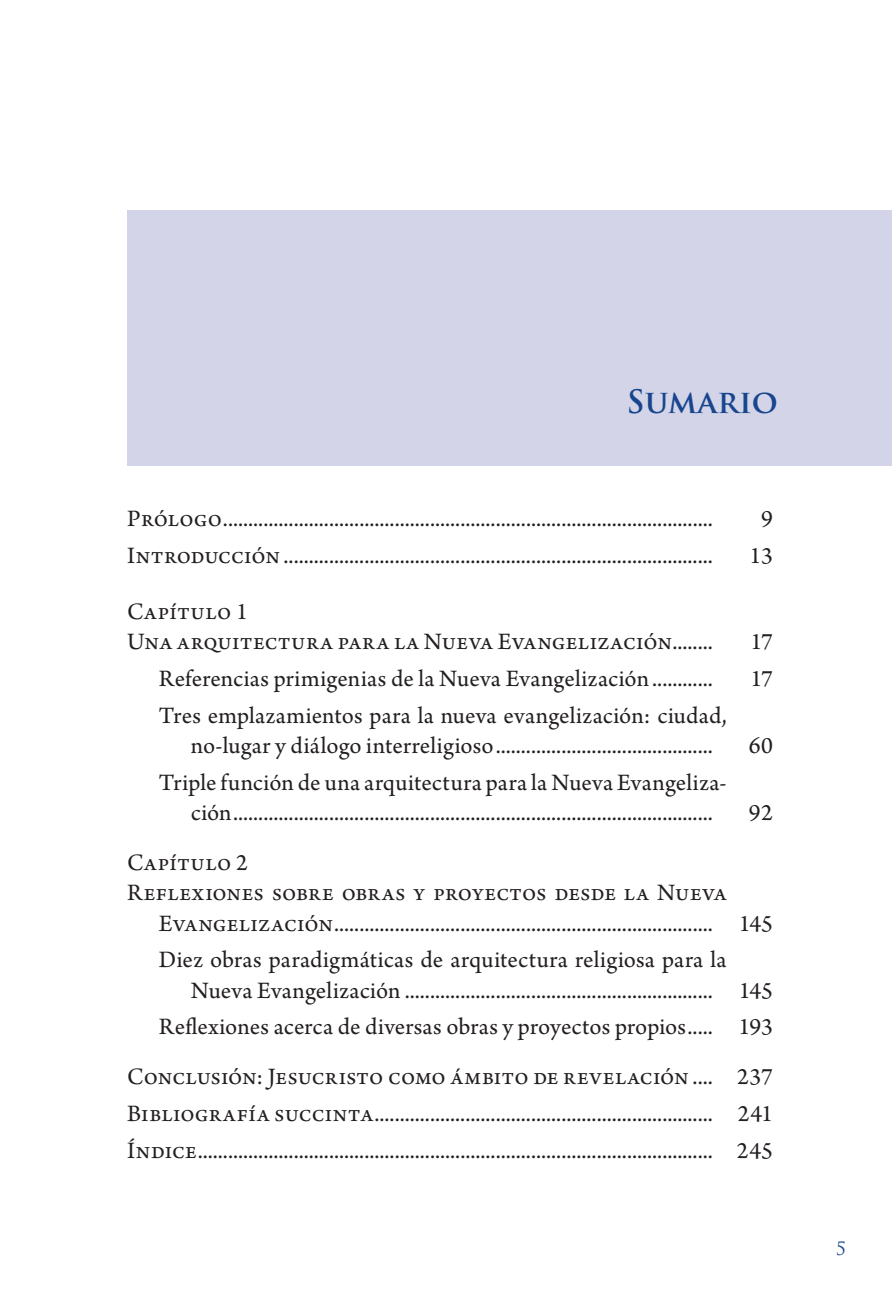
<style>
.page{position:relative;width:892px;height:1307px;background:#fff}
.page>*{position:absolute;margin:0;border:0;box-sizing:border-box;transform-origin:0 0}
.t1{font:700 31.5px "Trajan Pro";color:#17468e}
.t2{font:24.75px/30.4px "Arno Pro";letter-spacing:.015em;color:#231f20}
.t3{font:18px "Trajan Pro";color:#17468e}
</style>
<div class="page">
<div style="left:127px;top:210px;width:765px;height:255px;background:#d3d4e7"></div>
<p class="t1" style="left:626px;top:381px;width:153px">SUMARIO</p>
<p class="t2" style="left:127px;top:504px;width:587px">Prólogo.................................................................................................</p>
<p class="t2" style="left:761px;top:504px;width:13px">9</p>
<p class="t2" style="left:127px;top:541px;width:587px">Introducción.....................................................................................</p>
<p class="t2" style="left:749px;top:541px;width:25px">13</p>
<p class="t2" style="left:127px;top:597px;width:587px">Capítulo 1<br>Una arquitectura para la Nueva Evangelización........</p>
<p class="t2" style="left:750px;top:627px;width:24px">17</p>
<p class="t2" style="left:159px;top:664px;width:555px">Referencias primigenias de la Nueva Evangelización ............</p>
<p class="t2" style="left:750px;top:664px;width:24px">17</p>
<p class="t2" style="left:191px;top:701px;width:537px;text-indent:-32px">Tres emplazamientos para la nueva evangelización: ciudad, no-lugar y diálogo interreligioso...........................................</p>
<p class="t2" style="left:749px;top:731px;width:26px">60</p>
<p class="t2" style="left:191px;top:768px;width:537px;text-indent:-32px">Triple función de una arquitectura para la Nueva Evangeliza&shy;ción...............................................................................................</p>
<p class="t2" style="left:749px;top:798px;width:26px">92</p>
<p class="t2" style="left:127px;top:848px;width:122px">Capítulo 2</p>
<p class="t2" style="left:127px;top:878px;width:601px">Reflexiones sobre obras y proyectos desde la Nueva</p>
<p class="t2" style="left:159px;top:909px;width:615px">Evangelización........................................................................... 145</p>
<p class="t2" style="left:191px;top:945px;width:583px;text-indent:-32px">Diez obras paradigmáticas de arquitectura religiosa para la<br>Nueva Evangelización ............................................................. 145</p>
<p class="t2" style="left:127px;top:1003px;width:647px;line-height:49.5px;text-align:right">Reflexiones acerca de diversas obras y proyectos propios..... 193<br>Conclusión: Jesucristo como ámbito de revelación .... 237</p>
<p class="t2" style="left:127px;top:1096px;width:647px;line-height:36.7px">Bibliografía succinta................................................................... 241<br>Índice...................................................................................................... 245</p>
<p class="t3" style="left:836px;top:1236px;width:12px">5</p>
</div>
